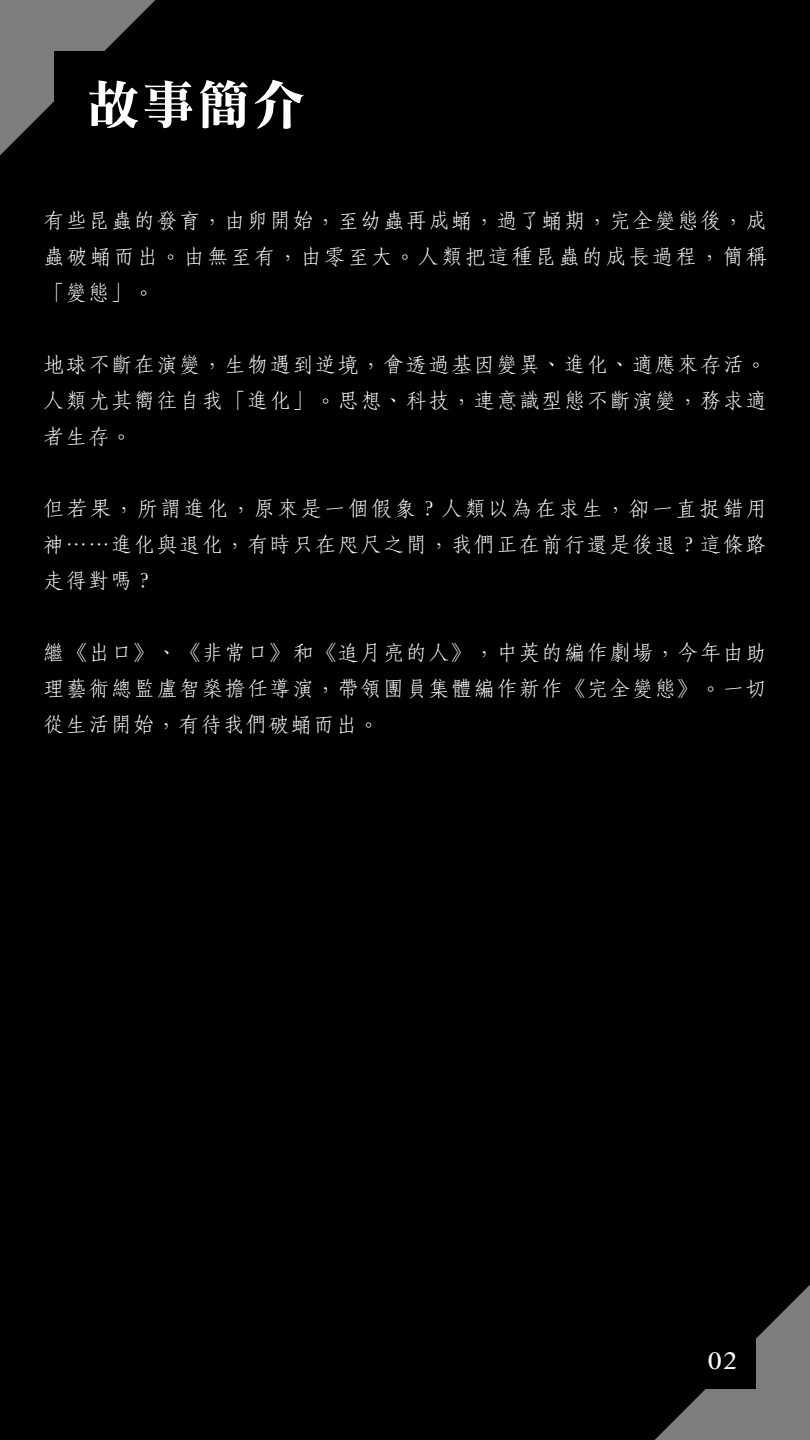
<style>
.page{position:relative;width:810px;height:1440px;background:#000}
.page>*{position:absolute;margin:0;border:0;box-sizing:border-box;transform-origin:0 0}
.t1{font:52.5px "DF Li Song W7 WIN BF";color:#fff}
.t2{font:300 22.5px/36px "C Fang Song HK";letter-spacing:.005em;color:#fff;text-align:justify}
.t3{font:22.5px "Bangla MN";color:#fff}
</style>
<div class="page">
<svg style="left:0;top:0;width:155px;height:155px"></svg>
<svg style="left:655px;top:1285px;width:155px;height:155px"></svg>
<div style="left:55px;top:51px;width:119px;height:119px;background:#000"></div>
<div style="left:636px;top:1270px;width:119px;height:119px;background:#000"></div>
<h1 class="t1" style="left:87px;top:78px;width:219px">故事簡介</h1>
<p class="t2" style="left:43px;top:202px;width:727px">有些昆蟲的發育，由卵開始，至幼蟲再成蛹，過了蛹期，完全變態後，成蟲破蛹而出。由無至有，由零至大。人類把這種昆蟲的成長過程，簡稱「變態」。</p>
<p class="t2" style="left:43px;top:346px;width:726px">地球不斷在演變，生物遇到逆境，會透過基因變異、進化、適應來存活。人類尤其嚮往自我「進化」。思想、科技，連意識型態不斷演變，務求適者生存。</p>
<p class="t2" style="left:43px;top:490px;width:727px">但若果，所謂進化，原來是一個假象？人類以為在求生，卻一直捉錯用神……進化與退化，有時只在咫尺之間，我們正在前行還是後退？這條路走得對嗎？</p>
<p class="t2" style="left:43px;top:634px;width:726px">繼《出口》、《非常口》和《追月亮的人》，中英的編作劇場，今年由助理藝術總監盧智燊擔任導演，帶領團員集體編作新作《完全變態》。一切從生活開始，有待我們破蛹而出。</p>
<p class="t3" style="left:708px;top:1345px;width:31px">02</p>
</div>
